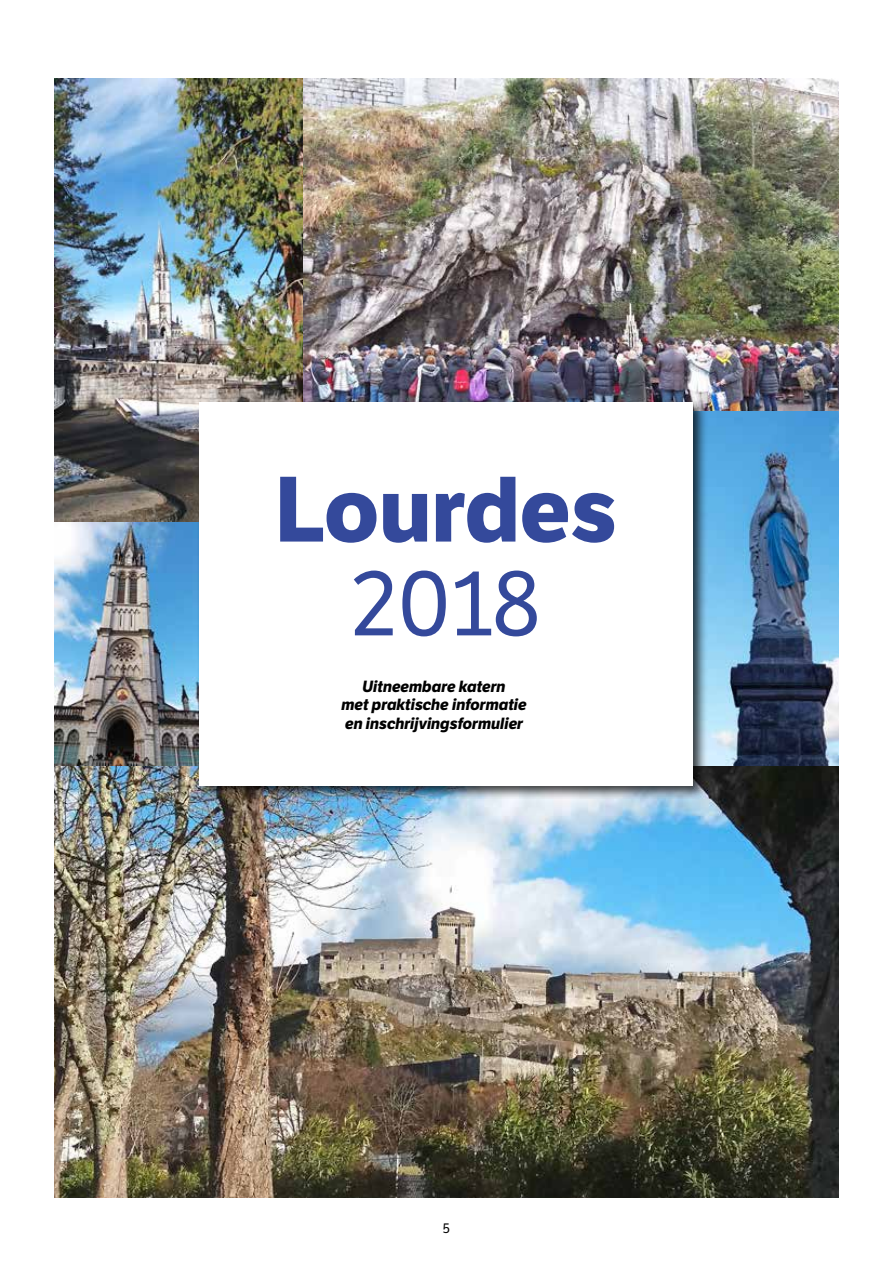
<style>
.page{position:relative;width:893px;height:1263px;background:#fff}
.page>*{position:absolute;margin:0;border:0;box-sizing:border-box;transform-origin:0 0}
.t1{font:700 90px "LFT Etica";color:#34499b}
.t2{font:90px "LFT Etica";color:#34499b}
.t3{font:italic 700 15.75px/18.8px "LFT Etica";color:#000;text-align:center}
.t4{font:13.5px "LFT Etica";color:#000}
</style>
<div class="page">
<img style="left:54px;top:79px;width:249px;height:443px">
<img style="left:54px;top:523px;width:143px;height:243px">
<img style="left:708px;top:410px;width:131px;height:356px">
<img style="left:303px;top:79px;width:536px;height:331px">
<img style="left:54px;top:766px;width:785px;height:432px">
<div style="left:197px;top:399px;width:511px;height:402px;background:#000;opacity:.75"></div>
<div style="left:199px;top:402px;width:494px;height:383px;background:#fff"></div>
<h1 class="t1" style="left:275px;top:455px;width:343px">Lourdes</h1>
<h1 class="t2" style="left:352px;top:550px;width:191px">2018</h1>
<p class="t3" style="left:341px;top:677px;width:187px">Uitneembare katern<br>met praktische informatie en inschrijvingsformulier</p>
<p class="t4" style="left:443px;top:1220px;width:9px">5</p>
</div>
